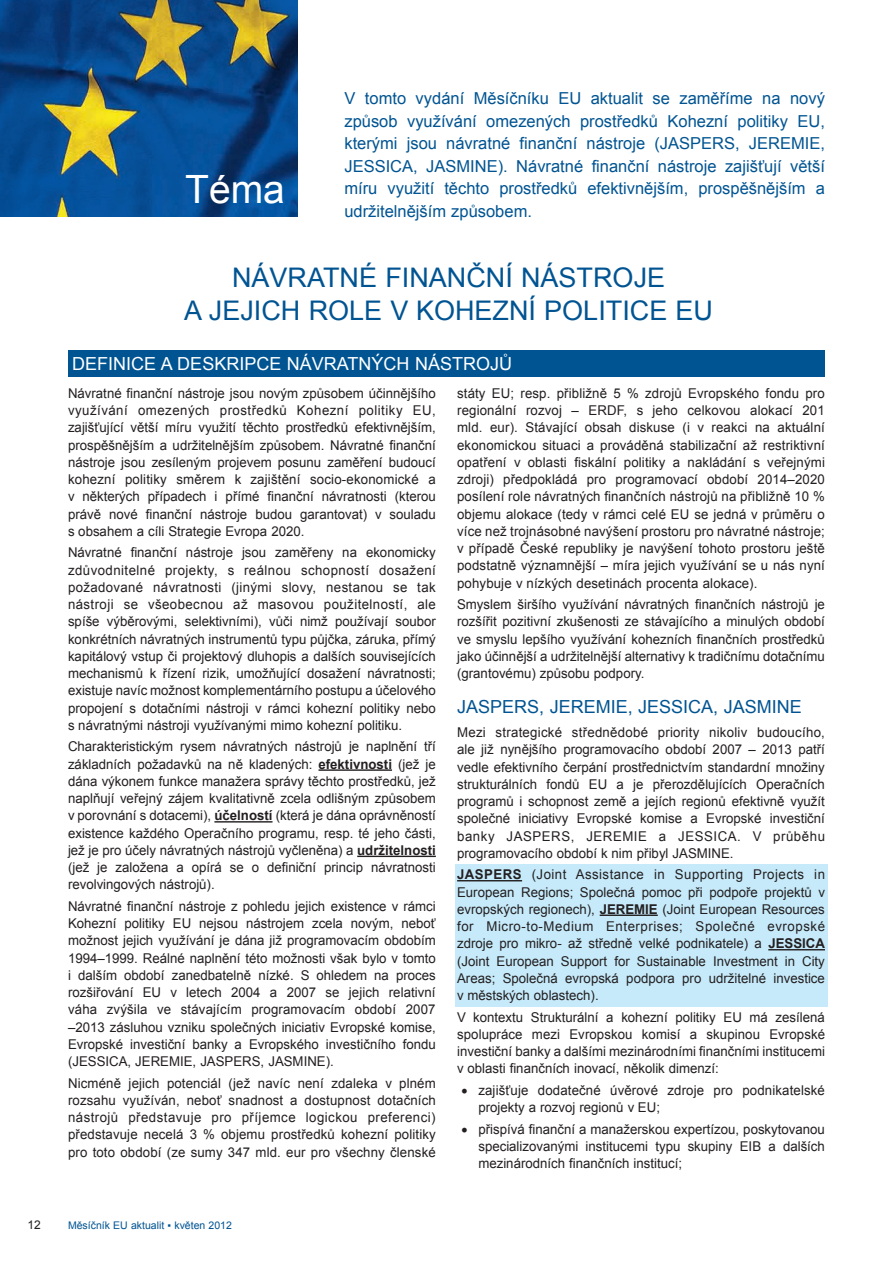
<style>
.page{position:relative;width:893px;height:1263px;background:#fff}
.page>*{position:absolute;margin:0;border:0;box-sizing:border-box;transform-origin:0 0}
.t1{font:39px "Arial";color:#fff}
.t2{font:27px/33px "Arial";color:#005492;text-align:center}
.t3{font:18px "Arial";color:#fff}
.t4{font:18px "Arial";color:#005492}
.t5{font:16.5px/22.5px "Arial";color:#005492;text-align:justify}
.t6{font:13.5px/17.2px "Arial";color:#231f20;text-align:justify}
.t7{font:12px "Arial";color:#231f20}
.t8{font:10.5px "Arial";color:#005492}
.s1{font-weight:700}
</style>
<div class="page">
<div style="left:455px;top:864px;width:373px;height:143px;background:#c6eafa"></div>
<div style="left:68px;top:350px;width:757px;height:26px;background:#005492"></div>
<hr style="left:318px;top:769px;width:74px;height:2px;background:#231f20">
<hr style="left:214px;top:821px;width:58px;height:1px;background:#231f20">
<hr style="left:357px;top:856px;width:79px;height:1px;background:#231f20">
<hr style="left:457px;top:880px;width:65px;height:1px;background:#231f20">
<hr style="left:600px;top:914px;width:58px;height:2px;background:#231f20">
<hr style="left:768px;top:949px;width:57px;height:1px;background:#231f20">
<img style="left:0;top:0;width:298px;height:217px">
<h1 class="t1" style="left:185px;top:163px;width:101px">Téma</h1>
<p class="t5" style="left:344px;top:87px;width:482px">V tomto vydání Měsíčníku EU aktualit se zaměříme na nový způsob využívání omezených prostředků Kohezní politiky EU, kterými jsou návratné finanční nástroje (JASPERS, JEREMIE, JESSICA, JASMINE). Návratné finanční nástroje zajišťují větší míru využití těchto prostředků efektivnějším, prospěšnějším a udržitelnějším způsobem.</p>
<h2 class="t2" style="left:184px;top:262px;width:530px">NÁVRATNÉ FINANČNÍ NÁSTROJE<br>A JEJICH ROLE V KOHEZNÍ POLITICE EU</h2>
<h3 class="t3" style="left:72px;top:351px;width:441px">DEFINICE A DESKRIPCE NÁVRATNÝCH NÁSTROJŮ</h3>
<p class="t6" style="left:68px;top:385px;width:369px">Návratné finanční nástroje jsou novým způsobem účinnějšího využívání omezených prostředků Kohezní politiky EU, zajišťující větší míru využití těchto prostředků efektivnějším, prospěšnějším a udržitelnějším způsobem. Návratné finanční nástroje jsou zesíleným projevem posunu zaměření budoucí kohezní politiky směrem k zajištění socio-ekonomické a v některých případech i přímé finanční návratnosti (kterou právě nové finanční nástroje budou garantovat) v souladu s obsahem a cíli Strategie Evropa 2020.</p>
<p class="t6" style="left:68px;top:544px;width:369px">Návratné finanční nástroje jsou zaměřeny na ekonomicky zdůvodnitelné projekty, s reálnou schopností dosažení požadované návratnosti (jinými slovy, nestanou se tak nástroji se všeobecnou až masovou použitelností, ale spíše výběrovými, selektivními), vůči nimž používají soubor konkrétních návratných instrumentů typu půjčka, záruka, přímý kapitálový vstup či projektový dluhopis a dalších souvisejících mechanismů k řízení rizik, umožňující dosažení návratnosti; existuje navíc možnost komplementárního postupu a účelového propojení s dotačními nástroji v rámci kohezní politiky nebo s návratnými nástroji využívanými mimo kohezní politiku.</p>
<p class="t6" style="left:68px;top:738px;width:369px">Charakteristickým rysem návratných nástrojů je naplnění tří základních požadavků na ně kladených: <span class="s1">efektivnosti</span> (jež je dána výkonem funkce manažera správy těchto prostředků, jež naplňují veřejný zájem kvalitativně zcela odlišným způsobem v porovnání s dotacemi), <span class="s1">účelností</span> (která je dána oprávněností existence každého Operačního programu, resp. té jeho části, jež je pro účely návratných nástrojů vyčleněna) a <span class="s1">udržitelnosti </span>(jež je založena a opírá se o definiční princip návratnosti revolvingových nástrojů).</p>
<p class="t6" style="left:68px;top:898px;width:369px">Návratné finanční nástroje z pohledu jejich existence v rámci Kohezní politiky EU nejsou nástrojem zcela novým, neboť možnost jejich využívání je dána již programovacím obdobím 1994–1999. Reálné naplnění této možnosti však bylo v tomto i dalším období zanedbatelně nízké. S ohledem na proces rozšiřování EU v letech 2004 a 2007 se jejich relativní váha zvýšila ve stávajícím programovacím období 2007 –2013 zásluhou vzniku společných iniciativ Evropské komise, Evropské investiční banky a Evropského investičního fondu (JESSICA, JEREMIE, JASPERS, JASMINE).</p>
<p class="t6" style="left:68px;top:1074px;width:369px">Nicméně jejich potenciál (jež navíc není zdaleka v plném rozsahu využíván, neboť snadnost a dostupnost dotačních nástrojů představuje pro příjemce logickou preferenci) představuje necelá 3 % objemu prostředků kohezní politiky pro toto období (ze sumy 347 mld. eur pro všechny členské</p>
<p class="t7" style="left:27px;top:1217px;width:15px">12</p>
<p class="t8" style="left:68px;top:1218px;width:165px">Měsíčník EU aktualit ▪ květen 2012</p>
<p class="t6" style="left:457px;top:385px;width:369px">státy EU; resp. přibližně 5 % zdrojů Evropského fondu pro regionální rozvoj – ERDF, s jeho celkovou alokací 201 mld. eur). Stávající obsah diskuse (i v reakci na aktuální ekonomickou situaci a prováděná stabilizační až restriktivní opatření v oblasti fiskální politiky a nakládání s veřejnými zdroji) předpokládá pro programovací období 2014–2020 posílení role návratných finančních nástrojů na přibližně 10 % objemu alokace (tedy v rámci celé EU se jedná v průměru o více než trojnásobné navýšení prostoru pro návratné nástroje; v případě České republiky je navýšení tohoto prostoru ještě podstatně významnější – míra jejich využívání se u nás nyní pohybuje v nízkých desetinách procenta alokace).</p>
<p class="t6" style="left:457px;top:596px;width:369px">Smyslem širšího využívání návratných finančních nástrojů je rozšířit pozitivní zkušenosti ze stávajícího a minulých období ve smyslu lepšího využívání kohezních finančních prostředků jako účinnější a udržitelnější alternativy k tradičnímu dotačnímu (grantovému) způsobu podpory.</p>
<h3 class="t4" style="left:457px;top:695px;width:346px">JASPERS, JEREMIE, JESSICA, JASMINE</h3>
<p class="t6" style="left:457px;top:724px;width:369px">Mezi strategické střednědobé priority nikoliv budoucího, ale již nynějšího programovacího období 2007 – 2013 patří vedle efektivního čerpání prostřednictvím standardní množiny strukturálních fondů EU a je přerozdělujících Operačních programů i schopnost země a jejích regionů efektivně využít společné iniciativy Evropské komise a Evropské investiční banky JASPERS, JEREMIE a JESSICA. V průběhu programovacího období k nim přibyl JASMINE.</p>
<p class="t6" style="left:457px;top:866px;width:369px"><span class="s1">JASPERS</span> (Joint Assistance in Supporting Projects in European Regions; Společná pomoc při podpoře projektů v evropských regionech), <span class="s1">JEREMIE</span> (Joint European Resources for Micro-to-Medium Enterprises; Společné evropské zdroje pro mikro- až středně velké podnikatele) a <span class="s1">JESSICA </span>(Joint European Support for Sustainable Investment in City Areas; Společná evropská podpora pro udržitelné investice v městských oblastech).</p>
<p class="t6" style="left:457px;top:1008px;width:369px">V kontextu Strukturální a kohezní politiky EU má zesílená spolupráce mezi Evropskou komisí a skupinou Evropské investiční banky a dalšími mezinárodními finančními institucemi v oblasti finančních inovací, několik dimenzí:</p>
<p class="t6" style="left:478px;top:1081px;width:348px;text-indent:-17px">• zajišťuje dodatečné úvěrové zdroje pro podnikatelské projekty a rozvoj regionů v EU;</p>
<p class="t6" style="left:478px;top:1120px;width:348px;text-indent:-17px">• přispívá finanční a manažerskou expertízou, poskytovanou specializovanými institucemi typu skupiny EIB a dalších mezinárodních finančních institucí;</p>
</div>
